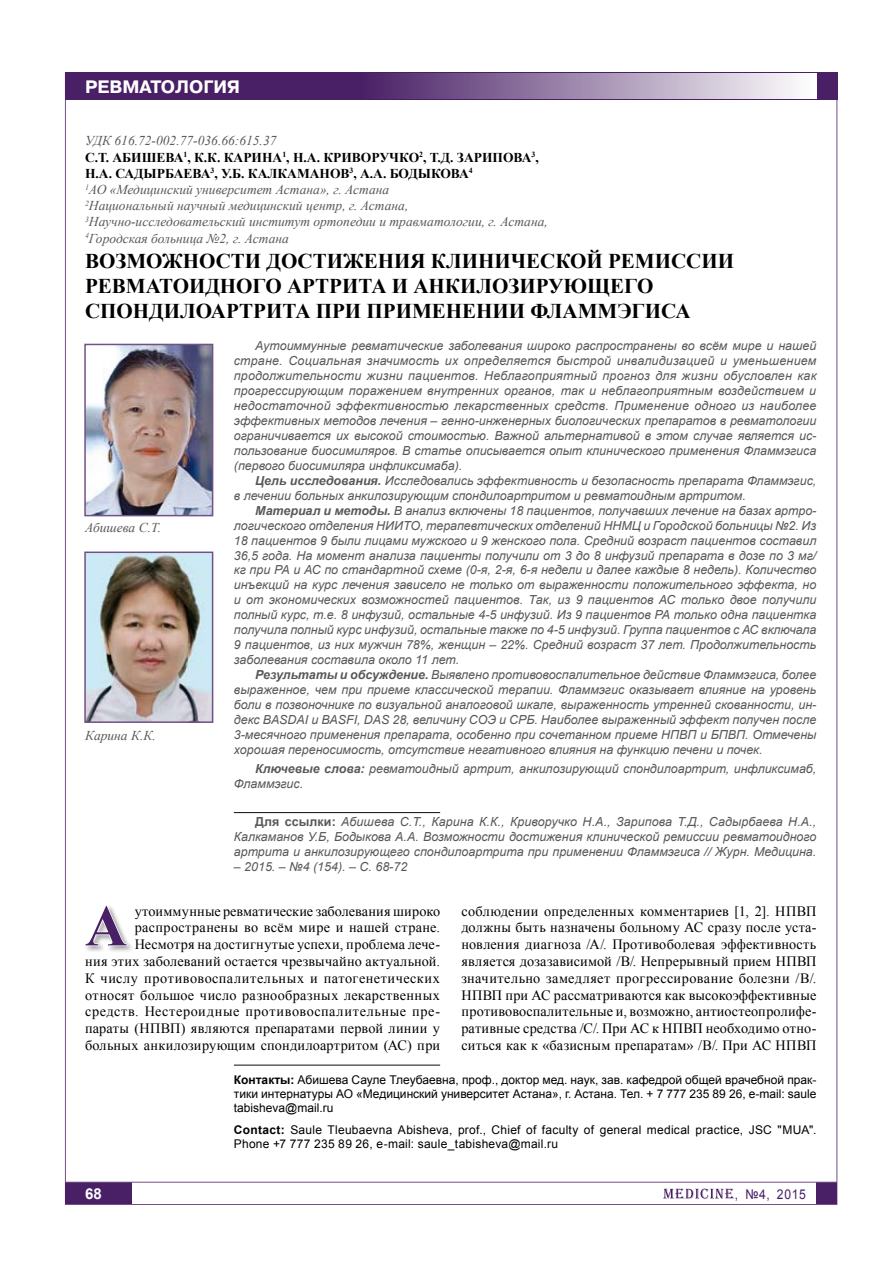
<style>
.page{position:relative;width:893px;height:1263px;background:#fff}
.page>*{position:absolute;margin:0;border:0;box-sizing:border-box;transform-origin:0 0}
.t1{font:700 58.5px "Times New Roman";color:#492065}
.t2{font:700 21px/25.2px "Times New Roman";color:#000}
.t3{font:700 18px "Pragmatica C";color:#fff}
.t4{font:700 15px "Arial";color:#fff}
.t5{font:14.25px/16.8px "Times New Roman";letter-spacing:.02em;color:#000;text-align:right}
.t6{font:italic 13.5px/16.2px "Times New Roman";color:#58585a}
.t7{font:13.5px "Arial";color:#492065;scale:.9 1}
.t8{font:italic 12.45px/15px "Arial";color:#58585a;text-align:justify}
.t9{font:12px/13.8px "Arial";letter-spacing:.02em;color:#000;text-align:justify}
.s1{font-weight:700;font-style:normal;color:#000}
.s2{font-weight:700}
.s3{font-weight:700;font-style:normal}
</style>
<div class="page">
<div style="left:65px;top:1182px;width:67px;height:22px;background:#492065"></div>
<div style="left:816px;top:1182px;width:21px;height:22px;background:#492065"></div>
<svg style="left:663px;top:1188px;width:71px;height:11px"></svg>
<hr style="left:65px;top:1182px;width:772px;height:1px;background:#725186">
<div style="left:65px;top:72px;width:772px;height:28px;background:#492065"></div>
<div style="left:353px;top:73px;width:463px;height:26px;background:linear-gradient(to right,#461c62,#fefefe)"></div>
<svg style="left:87px;top:906px;width:41px;height:41px"></svg>
<hr style="left:234px;top:1065px;width:206px;height:1px;background:#0c0c0d">
<hr style="left:234px;top:812px;width:206px;height:1px;background:#0c0c0d">
<img style="left:87px;top:347px;width:123px;height:166px">
<div style="left:84px;top:344px;width:129px;height:172px;border:2px solid #725186"></div>
<img style="left:87px;top:554px;width:123px;height:166px">
<div style="left:84px;top:551px;width:129px;height:172px;border:2px solid #725186"></div>
<h3 class="t3" style="left:85px;top:77px;width:157px">ревматология</h3>
<p class="t6" style="left:85px;top:133px;width:464px">УДК 616.72-002.77-036.66:615.37<br><span class="s1">С.Т. Абишева</span> <sup>1</sup><span class="s1">, К.К. Карина</span> <sup>1</sup><span class="s1">, Н.А. Криворучко</span><sup>2</sup><span class="s1">, Т.Д. Зарипова</span><sup>3</sup><span class="s1">, Н.А. Садырбаева</span><sup>3</sup><span class="s1">, У.Б. Калкаманов</span><sup>3</sup><span class="s1">, А.А. Бодыкова</span><sup>4<br></sup><sup>1</sup>АО «Медицинский университет Астана», г. Астана<br><sup>2</sup>Национальный научный медицинский центр, г. Астана, <sup>3</sup>Научно-исследовательский институт ортопедии и травматологии, г. Астана, <sup>4</sup>Городская больница №2, г. Астана</p>
<h2 class="t2" style="left:85px;top:248px;width:651px">Возможности достижения клинической ремиссии ревматоидного артрита и анкилозирующего спондилоартрита при применении Фламмэгиса</h2>
<p class="t8" style="left:234px;top:339px;width:584px;text-indent:21px">Аутоиммунные ревматические заболевания широко распространены во всём мире и нашей стране. Социальная значимость их определяется быстрой инвалидизацией и уменьшением продолжительности жизни пациентов. Неблагоприятный прогноз для жизни обусловлен как прогрессирующим поражением внутренних органов, так и неблагоприятным воздействием и недостаточной эффективностью лекарственных средств. Применение одного из наиболее эффективных методов лечения – генно-инженерных биологических препаратов в ревматологии ограничивается их высокой стоимостью. Важной альтернативой в этом случае является ис&shy;пользование биосимиляров. В статье описывается опыт клинического применения Фламмэгиса (первого биосимиляра инфликсимаба).</p>
<p class="t8" style="left:234px;top:473px;width:584px;text-indent:21px"><span class="s2">Цель исследования.</span> Исследовались эффективность и безопасность препарата Фламмэгис, в лечении больных анкилозирующим спондилоартритом и ревматоидным артритом.</p>
<p class="t8" style="left:234px;top:503px;width:584px;text-indent:21px"><span class="s2">Материал и методы.</span> В анализ включены 18 пациентов, получавших лечение на базах артро&shy;логического отделения НИИТО, терапевтических отделений ННМЦ и Городской больницы №2. Из 18 пациентов 9 были лицами мужского и 9 женского пола. Средний возраст пациентов составил 36,5 года. На момент анализа пациенты получили от 3 до 8 инфузий препарата в дозе по 3 мг/ кг при РА и АС по стандартной схеме (0-я, 2-я, 6-я недели и далее каждые 8 недель). Количество инъекций на курс лечения зависело не только от выраженности положительного эффекта, но и от экономических возможностей пациентов. Так, из 9 пациентов АС только двое получили полный курс, т.е. 8 инфузий, остальные 4-5 инфузий. Из 9 пациентов РА только одна пациентка получила полный курс инфузий, остальные также по 4-5 инфузий. Группа пациентов с АС включала 9 пациентов, из них мужчин 78%, женщин – 22%. Cредний возраст 37 лет. Продолжительность заболевания составила около 11 лет.</p>
<p class="t8" style="left:234px;top:667px;width:584px;text-indent:21px"><span class="s2">Результаты и обсуждение.</span> Выявлено противовоспалительное действие Фламмэгиса, более выраженное, чем при приеме классической терапии. Фламмэгис оказывает влияние на уровень боли в позвоночнике по визуальной аналоговой шкале, выраженность утренней скованности, ин&shy;декс BASDAI и BASFI, DAS 28, величину СОЭ и СРБ. Наиболее выраженный эффект получен после 3-месячного применения препарата, особенно при сочетанном приеме НПВП и БПВП. Отмечены хорошая переносимость, отсутствие негативного влияния на функцию печени и почек.</p>
<p class="t8" style="left:234px;top:761px;width:584px;text-indent:21px"><span class="s2">Ключевые слова:</span> ревматоидный артрит, анкилозирующий спондилоартрит, инфликсимаб,<br>Фламмэгис.</p>
<p class="t8" style="left:234px;top:814px;width:584px;text-indent:21px"><span class="s3">Для ссылки:</span> Абишева С.Т., Карина К.К., Криворучко Н.А., Зарипова Т.Д., Садырбаева Н.А., Калкаманов У.Б, Бодыкова А.А. Возможности достижения клинической ремиссии ревматоидного артрита и анкилозирующего спондилоартрита при применении Фламмэгиса // Журн. Медицина.</p>
<p class="t8" style="left:234px;top:859px;width:175px">– 2015. – №4 (154). – С. 68-72</p>
<p class="t6" style="left:85px;top:519px;width:78px">Абишева С.Т.</p>
<p class="t6" style="left:85px;top:727px;width:72px">Карина К.К.</p>
<h1 class="t1" style="left:85px;top:885px;width:44px">А</h1>
<p class="t5" style="left:85px;top:902px;width:357px">утоиммунные ревматические заболевания широко распространены во всём мире и нашей стране.<br>Несмотря на достигнутые успехи, проблема лече-<br>ния этих заболеваний остается чрезвычайно актуальной.<br>К числу противовоспалительных и патогенетических относят большое число разнообразных лекарственных средств. Нестероидные противовоспалительные пре&shy;параты (НПВП) являются препаратами первой линии у больных анкилозирующим спондилоартритом (АС) при</p>
<p class="t5" style="left:461px;top:902px;width:357px;text-align:justify">соблюдении определенных комментариев [1, 2]. НПВП должны быть назначены больному АС сразу после уста&shy;новления диагноза /А/. Противоболевая эффективность является дозазависимой /В/. Непрерывный прием НПВП значительно замедляет прогрессирование болезни /В/.<br>НПВП при АС рассматриваются как высокоэффективные противовоспалительные и, возможно, антиостеопролифе&shy;ративные средства /С/. При АС к НПВП необходимо отно&shy;ситься как к «базисным препаратам» /В/. При АС НПВП</p>
<p class="t9" style="left:234px;top:1073px;width:584px"><span class="s2">Контакты:</span> Абишева Сауле Тлеубаевна, проф., доктор мед. наук, зав. кафедрой общей врачебной прак&shy;тики интернатуры АО «Медицинский университет Астана», г. Астана. Тел. + 7 777 235 89 26, e-mail: saule tabisheva@mail.ru</p>
<p class="t9" style="left:234px;top:1123px;width:584px"><span class="s2">Contact:</span> Saule Tleubaevna Abisheva, prof., Chief of faculty of general medical practice, JSC "MUA".<br>Phone +7 777 235 89 26, e-mail: saule_tabisheva@mail.ru</p>
<p class="t4" style="left:85px;top:1183px;width:18px">68</p>
<p class="t7" style="left:735px;top:1185px;width:80px">, №4, 2015</p>
</div>
